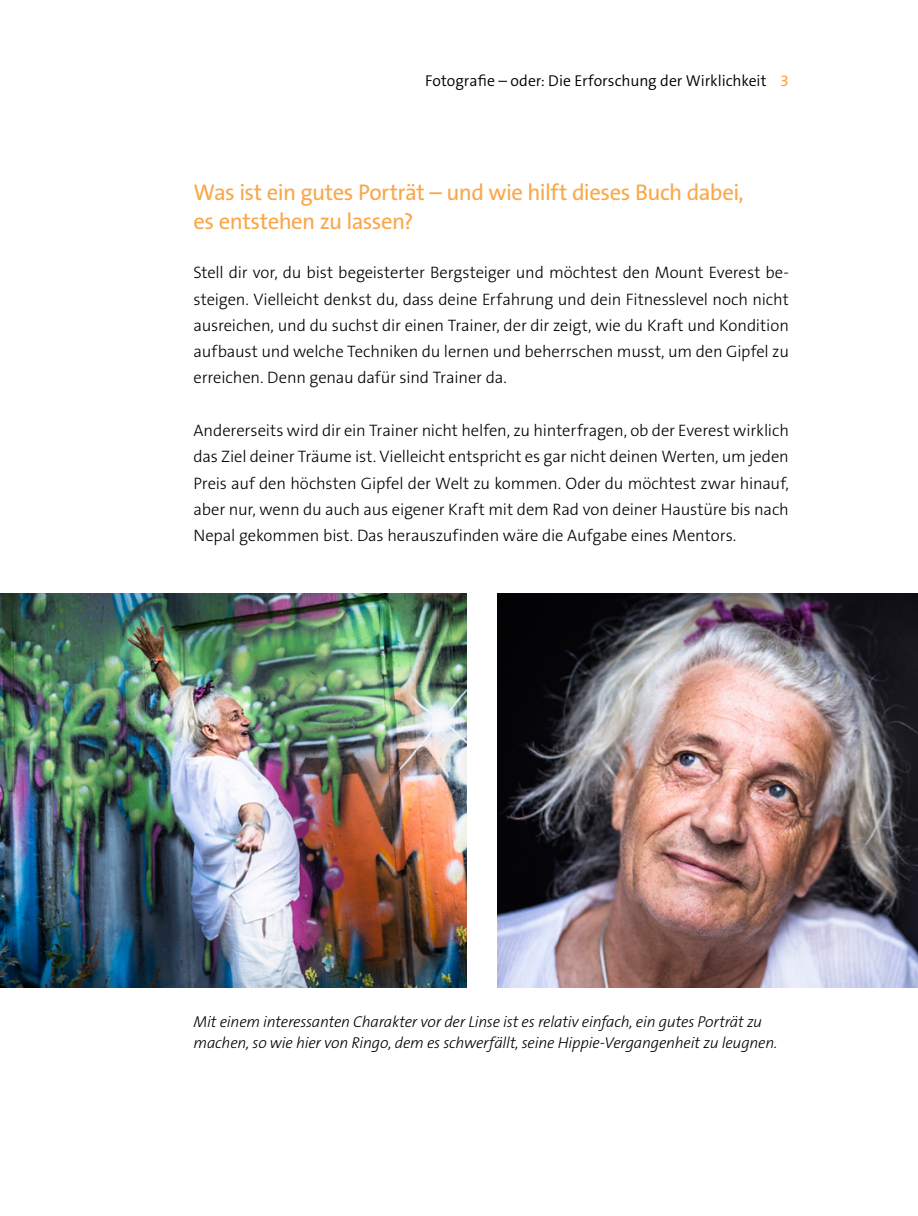
<style>
.page{position:relative;width:918px;height:1216px;background:#fff}
.page>*{position:absolute;margin:0;border:0;box-sizing:border-box;transform-origin:0 0}
.Ü3{font:22.75px/29.8px "The Sans B W5 Plain";letter-spacing:-.025em;color:#faa74a}
.Text{font:300 16.62px/26.2px "The Sans B W3";letter-spacing:-.01em;color:#000;text-align:justify}
.BU{font:italic 300 15.75px/21px "The Sans B W3";letter-spacing:-.015em;color:#000}
.t1{font:300 15.75px "The Sans B W4";color:#000}
.s1{color:#f7941e}
</style>
<div class="page">
<img style="left:0;top:593px;width:466px;height:394px">
<img style="left:498px;top:593px;width:420px;height:394px">
<p class="t1" style="left:425px;top:71px;width:365px">Fotografie – oder: Die Erforschung der Wirklichkeit <span class="s1">3</span></p>
<p class="Ü3" style="left:193px;top:177px;width:552px">Was ist ein gutes Porträt – und wie hilft dieses Buch dabei, es entstehen zu lassen?</p>
<p class="Text" style="left:193px;top:260px;width:597px">Stell dir vor, du bist begeisterter Bergsteiger und möchtest den Mount Everest be&shy;steigen. Vielleicht denkst du, dass deine Erfahrung und dein Fitnesslevel noch nicht ausreichen, und du suchst dir einen Trainer, der dir zeigt, wie du Kraft und Kondition aufbaust und welche Techniken du lernen und beherrschen musst, um den Gipfel zu erreichen. Denn genau dafür sind Trainer da.</p>
<p class="Text" style="left:193px;top:417px;width:597px">Andererseits wird dir ein Trainer nicht helfen, zu hinterfragen, ob der Everest wirklich das Ziel deiner Träume ist. Vielleicht entspricht es gar nicht deinen Werten, um jeden Preis auf den höchsten Gipfel der Welt zu kommen. Oder du möchtest zwar hinauf, aber nur, wenn du auch aus eigener Kraft mit dem Rad von deiner Haustüre bis nach Nepal gekommen bist. Das herauszufinden wäre die Aufgabe eines Mentors.</p>
<p class="BU" style="left:193px;top:1011px;width:585px">Mit einem interessanten Charakter vor der Linse ist es relativ einfach, ein gutes Porträt zu machen, so wie hier von Ringo, dem es schwerfällt, seine Hippie-Vergangenheit zu leugnen.</p>
</div>
